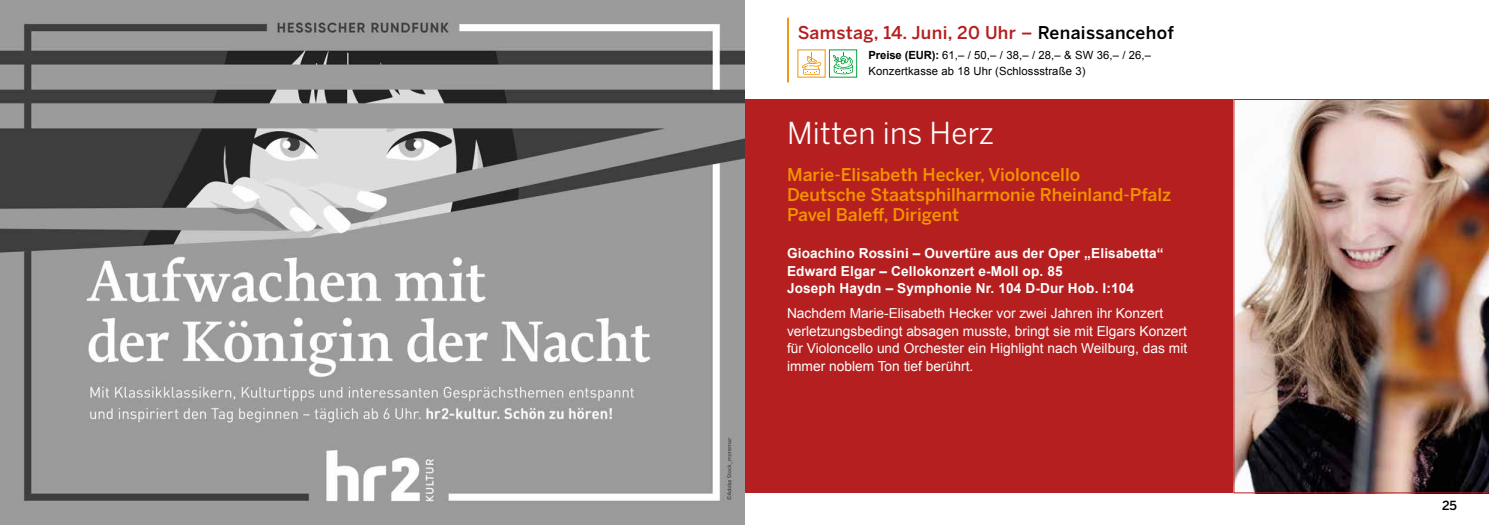
<style>
.page{position:relative;width:1489px;height:525px;background:#fff}
.page>*{position:absolute;margin:0;border:0;box-sizing:border-box;transform-origin:0 0}
.t1{font:30px "Benton Sans";letter-spacing:.01em;color:#fff}
.t2{font:500 17.5px/20px "Benton Sans";color:#f39200}
.t3{font:500 17.5px "Benton Sans";letter-spacing:.02em;color:#b51f1f}
.t4{font:13.75px/17.5px "Arial";color:#fff}
.t5{font:700 13.75px/17.5px "Arial";letter-spacing:.01em;color:#fff}
.t6{font:500 12.5px "Benton Sans";color:#000}
.t7{font:11.25px/16.2px "Arial";letter-spacing:.01em;color:#000}
.s1{color:#000}
.s2{font-weight:700}
</style>
<div class="page">
<div style="left:744px;top:99px;width:744px;height:394px;background:#b51f1f"></div>
<img style="left:1233px;top:99px;width:255px;height:394px">
<img style="left:0;top:0;width:744px;height:524px">
<hr style="left:787px;top:18px;width:1px;height:64px;background:#f39200">
<svg style="left:801px;top:52px;width:20px;height:23px"></svg>
<svg style="left:833px;top:53px;width:20px;height:21px"></svg>
<p class="t3" style="left:797px;top:22px;width:378px">Samstag, 14. Juni, 20 Uhr – <span class="s1">Renaissancehof</span></p>
<p class="t7" style="left:868px;top:47px;width:284px"><span class="s2">Preise (EUR):</span> 61,– / 50,– / 38,– / 28,– &amp; SW 36,– / 26,–<br>Konzertkasse ab 18 Uhr (Schlossstraße 3)</p>
<h1 class="t1" style="left:787px;top:115px;width:208px">Mitten ins Herz</h1>
<p class="t2" style="left:787px;top:164px;width:386px">Marie-Elisabeth Hecker, Violoncello<br>Deutsche Staatsphilharmonie Rheinland-Pfalz<br>Pavel Baleff, Dirigent</p>
<p class="t5" style="left:787px;top:245px;width:378px">Gioachino Rossini – Ouvertüre aus der Oper „Elisabetta“<br>Edward Elgar – Cellokonzert e-Moll op. 85<br>Joseph Haydn – Symphonie Nr. 104 D-Dur Hob. I:104</p>
<p class="t4" style="left:787px;top:304px;width:401px">Nachdem Marie-Elisabeth Hecker vor zwei Jahren ihr Konzert verletzungsbedingt absagen musste, bringt sie mit Elgars Konzert für Violoncello und Orchester ein Highlight nach Weilburg, das mit immer noblem Ton tief berührt.</p>
<p class="t6" style="left:1442px;top:497px;width:16px">25</p>
</div>
